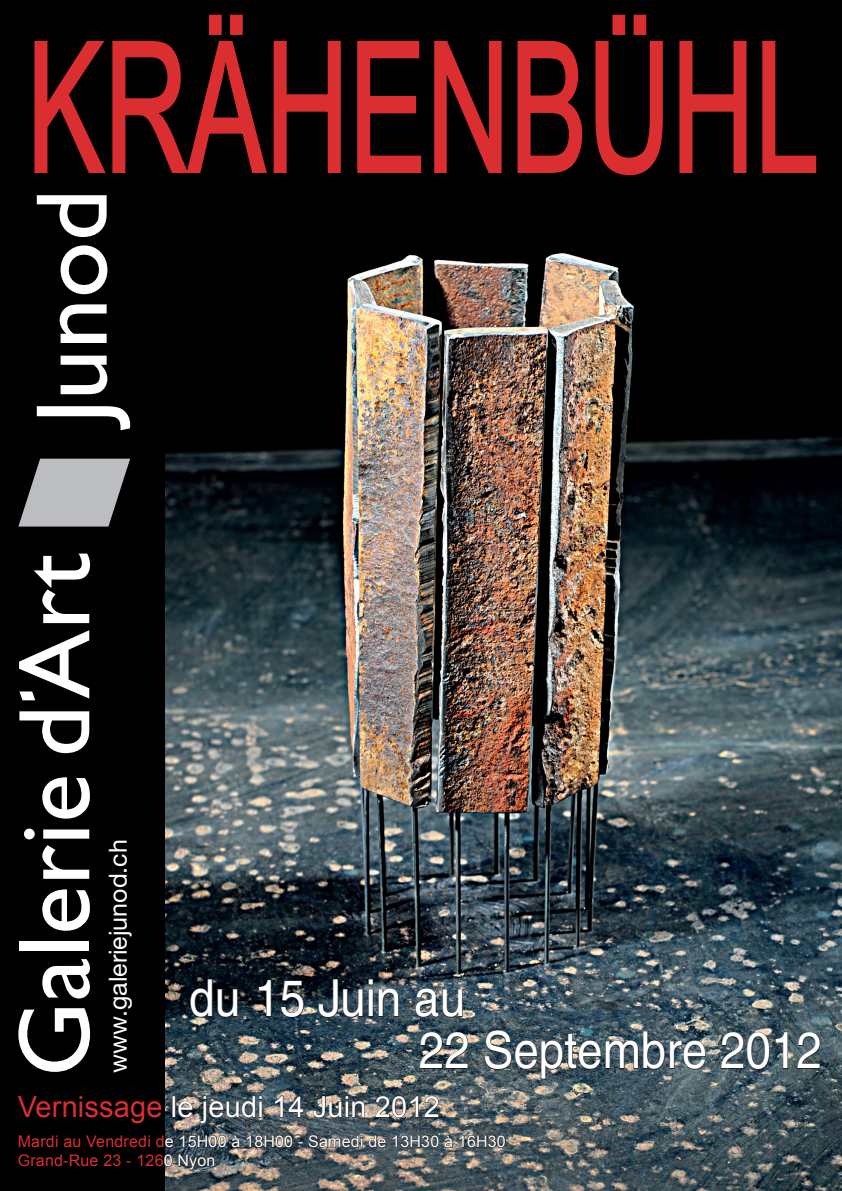
<style>
.page{position:relative;width:842px;height:1191px;background:#fff}
.page>*{position:absolute;margin:0;border:0;box-sizing:border-box;transform-origin:0 0}
.t1{font:181.6px "Arial";color:#da2e30;scale:.64 1}
.t2{font:51px "Helvetica";color:#fff;scale:.9 1}
.t3{font:29px "Arial";letter-spacing:.005em;color:#fff}
.t4{font:25px "Helvetica Neue";color:#fff}
.t5{font:16px/19.2px "Arial";letter-spacing:.015em;color:#fff}
.s1{color:#da2e30}
</style>
<div class="page">
<img style="left:164px;top:0;width:678px;height:1191px">
<div style="left:0;top:0;width:164px;height:1191px;background:#000"></div>
<svg style="left:34px;top:14px;width:308px;height:161px"></svg>
<svg style="left:356px;top:40px;width:66px;height:134px"></svg>
<svg style="left:433px;top:40px;width:70px;height:134px"></svg>
<svg style="left:516px;top:40px;width:67px;height:134px"></svg>
<svg style="left:594px;top:14px;width:70px;height:162px"></svg>
<svg style="left:678px;top:40px;width:69px;height:134px"></svg>
<svg style="left:761px;top:40px;width:56px;height:134px"></svg>
<div style="left:172px;top:1095px;width:4px;height:22px;border:1px solid #231f20"></div>
<svg style="left:178px;top:1095px;width:84px;height:29px"></svg>
<div style="left:259px;top:1101px;width:3px;height:16px;border:1px solid #231f20"></div>
<svg style="left:274px;top:1095px;width:30px;height:23px"></svg>
<svg style="left:313px;top:1095px;width:52px;height:23px"></svg>
<svg style="left:375px;top:1095px;width:64px;height:23px"></svg>
<img style="left:164px;top:1134px;width:342px;height:36px">
<svg style="left:190px;top:978px;width:48px;height:40px"></svg>
<svg style="left:258px;top:979px;width:14px;height:38px"></svg>
<svg style="left:280px;top:980px;width:25px;height:38px"></svg>
<svg style="left:318px;top:978px;width:81px;height:40px"></svg>
<svg style="left:415px;top:988px;width:48px;height:30px"></svg>
<svg style="left:419px;top:1031px;width:50px;height:38px"></svg>
<img style="left:484px;top:1029px;width:222px;height:51px">
<svg style="left:720px;top:1031px;width:68px;height:39px"></svg>
<svg style="left:797px;top:1031px;width:24px;height:38px"></svg>
<svg style="left:37px;top:406px;width:93px;height:24px"></svg>
<svg style="left:61px;top:355px;width:46px;height:39px"></svg>
<svg style="left:60px;top:304px;width:47px;height:39px"></svg>
<svg style="left:61px;top:245px;width:46px;height:49px"></svg>
<svg style="left:37px;top:195px;width:70px;height:42px"></svg>
<svg style="left:18px;top:458px;width:112px;height:68px"></svg>
<svg style="left:18px;top:1008px;width:72px;height:63px"></svg>
<svg style="left:42px;top:959px;width:48px;height:39px"></svg>
<div style="left:19px;top:941px;width:70px;height:9px;background:#fff"></div>
<svg style="left:42px;top:889px;width:48px;height:41px"></svg>
<svg style="left:42px;top:845px;width:47px;height:33px"></svg>
<svg style="left:24px;top:828px;width:65px;height:11px"></svg>
<svg style="left:42px;top:777px;width:48px;height:41px"></svg>
<svg style="left:19px;top:711px;width:70px;height:42px"></svg>
<svg style="left:34px;top:553px;width:56px;height:70px"></svg>
<svg style="left:19px;top:630px;width:70px;height:70px"></svg>
<h1 class="t1" style="left:27px;top:8px;width:1239px">KRÄHENBÜHL</h1>
<h3 class="t4" style="left:109px;top:1072px;width:235px;rotate:-90deg">www.galeriejunod.ch</h3>
<h2 class="t2" style="left:189px;top:979px;width:308px">du 15 Juin au</h2>
<h2 class="t2" style="left:419px;top:1031px;width:449px">22 Septembre 2012</h2>
<h3 class="t3" style="left:18px;top:1090px;width:424px"><span class="s1">Vernissage</span> le jeudi 14 Juin 2012</h3>
<p class="t5" style="left:18px;top:1131px;width:490px"><span class="s1">Mardi au Vendredi d</span>e 15H00 à 18H00 - Samedi de 13H30 à 16H30<br><span class="s1">Grand-Rue 23 - 126</span>0 Nyon</p>
</div>
